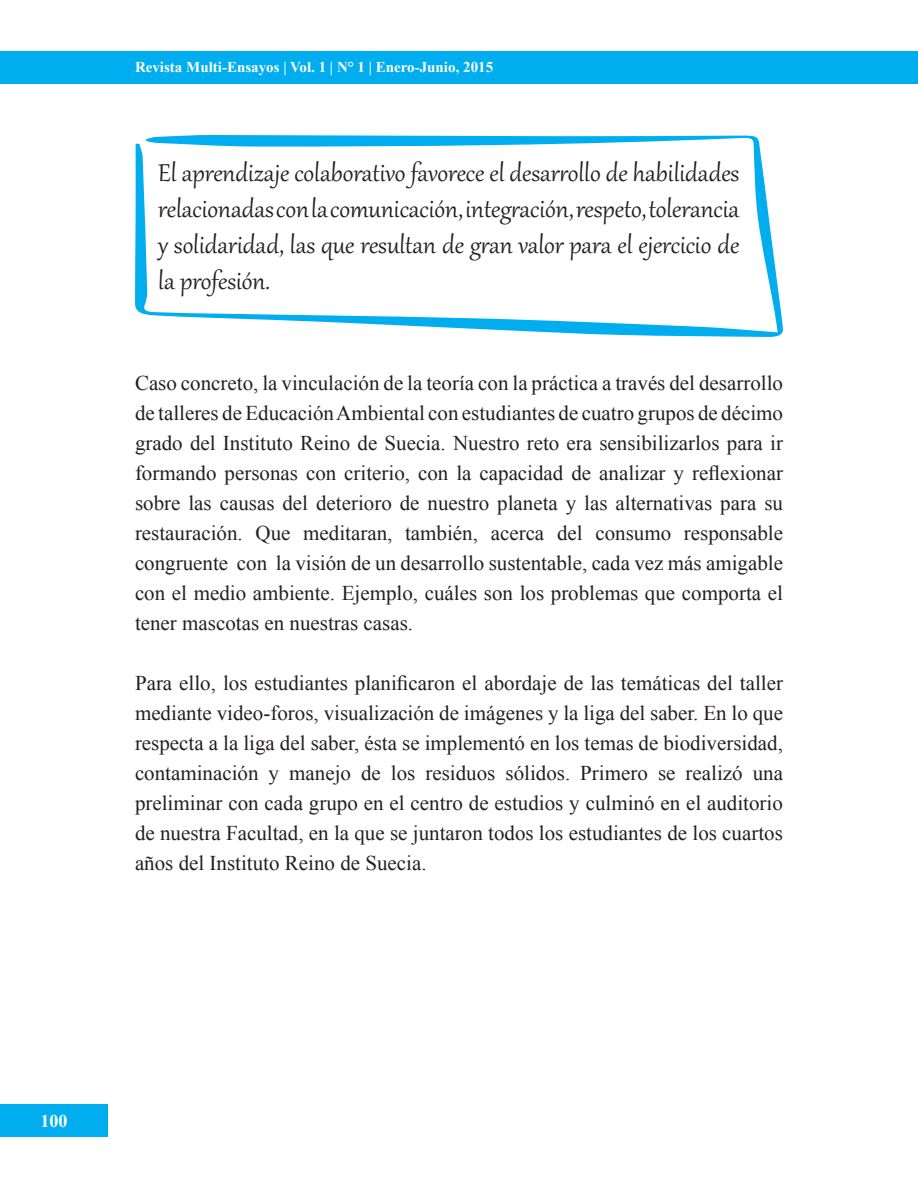
<style>
.page{position:relative;width:918px;height:1188px;background:#fff}
.page>*{position:absolute;margin:0;border:0;box-sizing:border-box;transform-origin:0 0}
.t1{font:30px/36px "Gabriola";color:#231f20;text-align:justify}
.t2{font:21px/30px "Times New Roman";color:#231f20;text-align:justify}
.t3{font:700 18px "Times New Roman";color:#fff}
.t4{font:700 15px "Times New Roman";color:#fff}
</style>
<div class="page">
<div style="left:0;top:1105px;width:108px;height:32px;background:#00aeef"></div>
<div style="left:0;top:51px;width:918px;height:33px;background:#00aeef"></div>
<svg style="left:135px;top:135px;width:648px;height:202px"></svg>
<p class="t4" style="left:135px;top:57px;width:360px">Revista Multi-Ensayos | Vol. 1 | N° 1 | Enero-Junio, 2015</p>
<h1 class="t1" style="left:158px;top:153px;width:583px">El aprendizaje colaborativo favorece el desarrollo de habilidades relacionadas con la comunicación, integración, respeto, tolerancia y solidaridad, las que resultan de gran valor para el ejercicio de la profesión.</h1>
<p class="t2" style="left:135px;top:367px;width:650px">Caso concreto, la vinculación de la teoría con la práctica a través del desarrollo de talleres de Educación Ambiental con estudiantes de cuatro grupos de décimo grado del Instituto Reino de Suecia. Nuestro reto era sensibilizarlos para ir formando personas con criterio, con la capacidad de analizar y reflexionar sobre las causas del deterioro de nuestro planeta y las alternativas para su restauración. Que meditaran, también, acerca del consumo responsable congruente con la visión de un desarrollo sustentable, cada vez más amigable con el medio ambiente. Ejemplo, cuáles son los problemas que comporta el tener mascotas en nuestras casas.</p>
<p class="t2" style="left:135px;top:667px;width:650px">Para ello, los estudiantes planificaron el abordaje de las temáticas del taller mediante video-foros, visualización de imágenes y la liga del saber. En lo que respecta a la liga del saber, ésta se implementó en los temas de biodiversidad, contaminación y manejo de los residuos sólidos. Primero se realizó una preliminar con cada grupo en el centro de estudios y culminó en el auditorio de nuestra Facultad, en la que se juntaron todos los estudiantes de los cuartos años del Instituto Reino de Suecia.</p>
<p class="t3" style="left:40px;top:1108px;width:28px">100</p>
</div>
